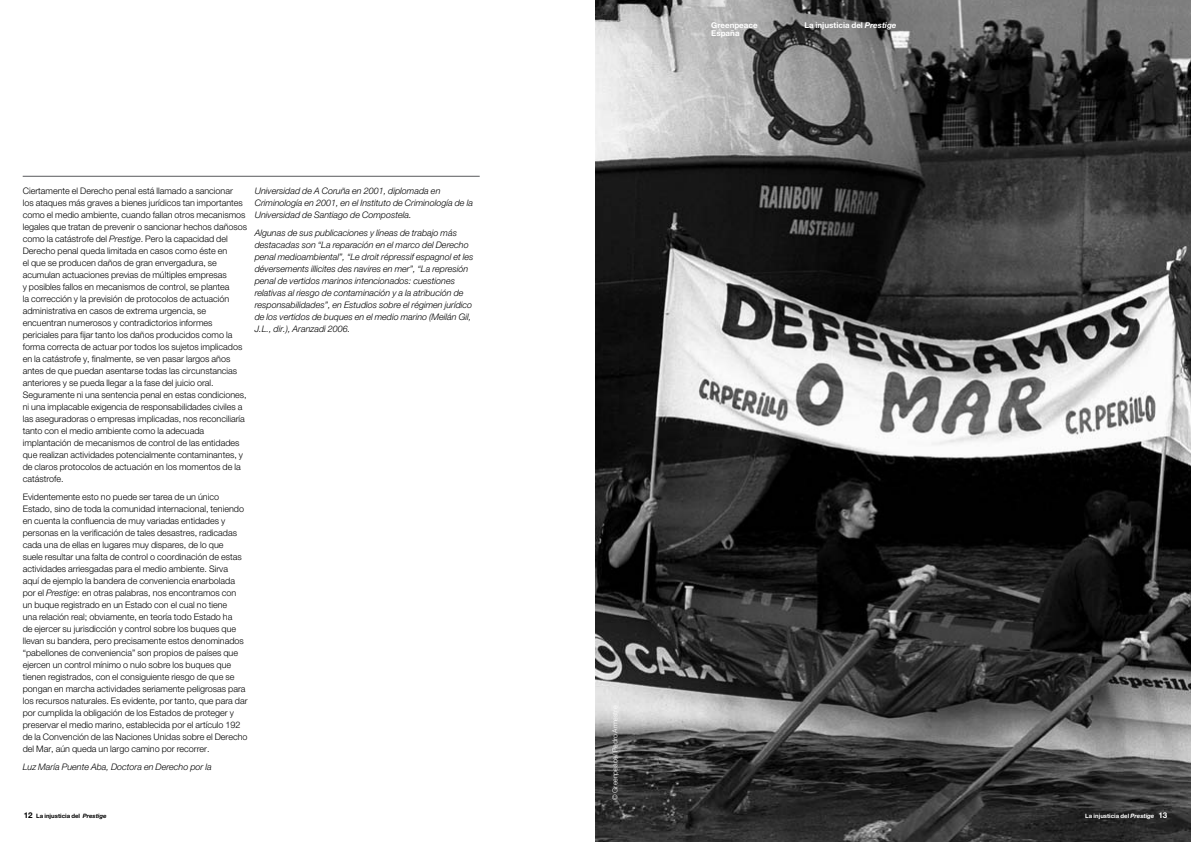
<style>
.page{position:relative;width:1191px;height:842px;background:#fff}
.page>*{position:absolute;margin:0;border:0;box-sizing:border-box;transform-origin:0 0}
.t1{font:300 9px/12px "Helvetica Neue LT Std";color:#000}
.t2{font:italic 300 9px/12px "Helvetica Neue LT Std";color:#000}
.t3{font:700 8px/8px "Helvetica Neue LT Std";color:#fff}
.t4{font:300 7px "Helvetica Neue LT Std";letter-spacing:-.005em;color:#fff}
.t5{font:700 6px "Helvetica Neue LT Std";color:#fff}
.t6{font:700 6px "Helvetica Neue LT Std";color:#000}
.s1{font-style:italic}
.s2{font-size:8px}
</style>
<div class="page">
<img style="left:595px;top:0;width:596px;height:842px">
<hr style="left:23px;top:176px;width:457px;height:1px;background:#58595b">
<p class="t1" style="left:23px;top:185px;width:226px">Ciertamente el Derecho penal está llamado a sancionar<br>los ataques más graves a bienes jurídicos tan importantes como el medio ambiente, cuando fallan otros mecanismos legales que tratan de prevenir o sancionar hechos dañosos como la catástrofe del <span class="s1">Prestige</span>. Pero la capacidad del Derecho penal queda limitada en casos como éste en<br>el que se producen daños de gran envergadura, se acumulan actuaciones previas de múltiples empresas<br>y posibles fallos en mecanismos de control, se plantea<br>la corrección y la previsión de protocolos de actuación administrativa en casos de extrema urgencia, se encuentran numerosos y contradictorios informes periciales para fijar tanto los daños producidos como la forma correcta de actuar por todos los sujetos implicados en la catástrofe y, finalmente, se ven pasar largos años antes de que puedan asentarse todas las circunstancias anteriores y se pueda llegar a la fase del juicio oral.<br>Seguramente ni una sentencia penal en estas condiciones, ni una implacable exigencia de responsabilidades civiles a las aseguradoras o empresas implicadas, nos reconciliaría tanto con el medio ambiente como la adecuada implantación de mecanismos de control de las entidades que realizan actividades potencialmente contaminantes, y de claros protocolos de actuación en los momentos de la catástrofe.</p>
<p class="t1" style="left:23px;top:491px;width:226px">Evidentemente esto no puede ser tarea de un único Estado, sino de toda la comunidad internacional, teniendo en cuenta la confluencia de muy variadas entidades y personas en la verificación de tales desastres, radicadas cada una de ellas en lugares muy dispares, de lo que<br>suele resultar una falta de control o coordinación de estas actividades arriesgadas para el medio ambiente. Sirva<br>aquí de ejemplo la bandera de conveniencia enarbolada por el <span class="s1">Prestige</span>: en otras palabras, nos encontramos con un buque registrado en un Estado con el cual no tiene<br>una relación real; obviamente, en teoría todo Estado ha<br>de ejercer su jurisdicción y control sobre los buques que llevan su bandera, pero precisamente estos denominados “pabellones de conveniencia” son propios de países que ejercen un control mínimo o nulo sobre los buques que tienen registrados, con el consiguiente riesgo de que se pongan en marcha actividades seriamente peligrosas para los recursos naturales. Es evidente, por tanto, que para dar por cumplida la obligación de los Estados de proteger y preservar el medio marino, establecida por el artículo 192 de la Convención de las Naciones Unidas sobre el Derecho del Mar, aún queda un largo camino por recorrer.</p>
<p class="t2" style="left:23px;top:761px;width:191px">Luz María Puente Aba, Doctora en Derecho por la</p>
<p class="t2" style="left:255px;top:185px;width:220px">Universidad de A Coruña en 2001, diplomada en<br>Criminología en 2001, en el Instituto de Criminología de la<br>Universidad de Santiago de Compostela.</p>
<p class="t2" style="left:255px;top:227px;width:220px">Algunas de sus publicaciones y líneas de trabajo más destacadas son “La reparación en el marco del Derecho penal medioambiental”, “Le droit répressif espagnol et les déversements illicites des navires en mer”, “La represión penal de vertidos marinos intencionados: cuestiones relativas al riesgo de contaminación y a la atribución de responsabilidades”, en Estudios sobre el régimen jurídico de los vertidos de buques en el medio marino (Meilán Gil, J.L., dir.), Aranzadi 2006.</p>
<p class="t6" style="left:24px;top:812px;width:84px"><span class="s2">12</span> La injusticia del <span class="s1">Prestige</span></p>
<p class="t3" style="left:711px;top:21px;width:48px">Greenpeace<br>España</p>
<p class="t3" style="left:804px;top:21px;width:94px">La injusticia del <span class="s1">Prestige</span></p>
<p class="t4" style="left:611px;top:800px;width:96px;rotate:-90deg">© Greenpeace/ Pedro Armestre</p>
<p class="t5" style="left:1085px;top:812px;width:83px">La injusticia del <span class="s1">Prestige</span> <span class="s2">13</span></p>
</div>
